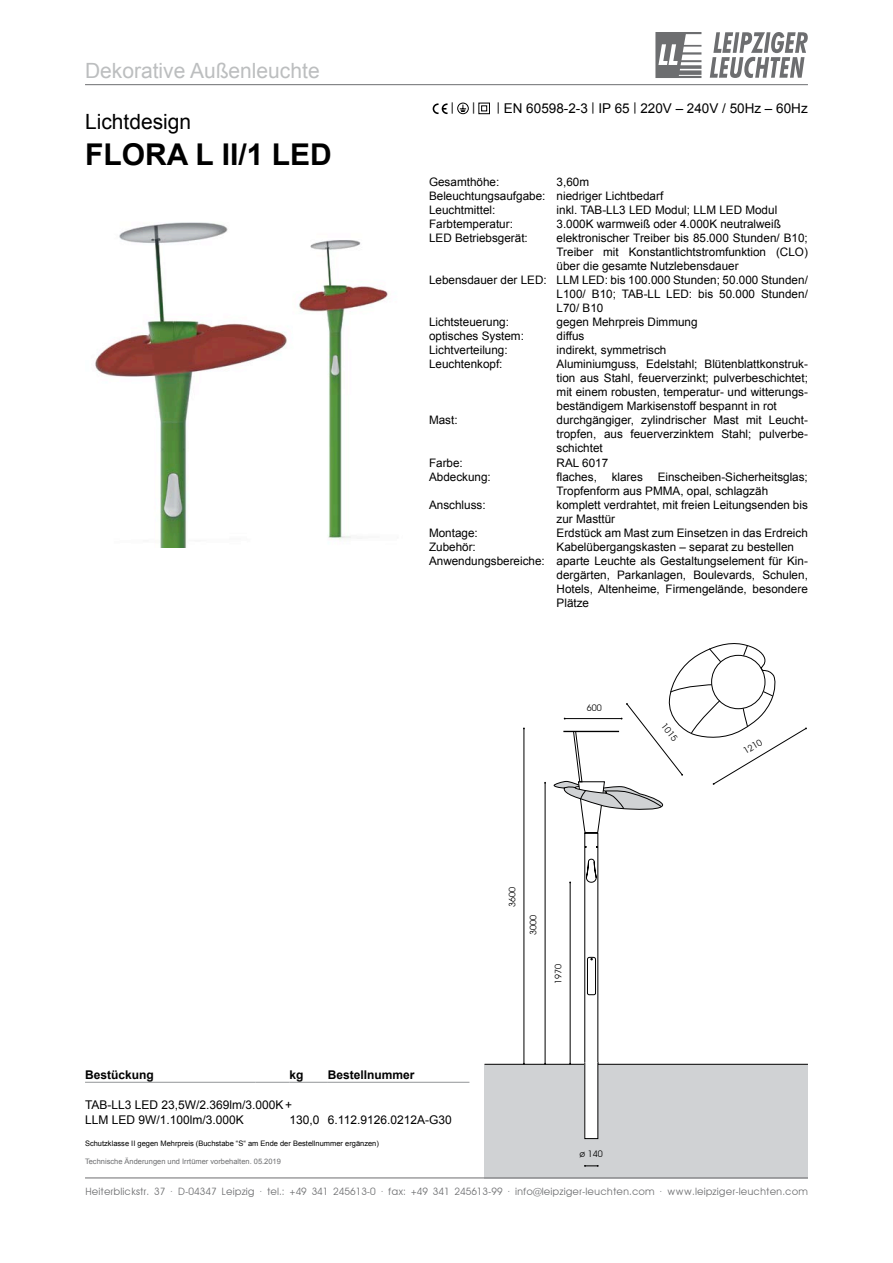
<style>
.page{position:relative;width:893px;height:1263px;background:#fff}
.page>*{position:absolute;margin:0;border:0;box-sizing:border-box;transform-origin:0 0}
.t1{font:700 30px "Arial";color:#000}
.t2{font:21px "Arial";color:#bcbebf}
.t3{font:21px "Arial";color:#000}
.t4{font:13.5px "Arial";color:#000}
.t5{font:12px/14.9px "Arial";color:#000}
.t6{font:700 12px "Arial";color:#000}
.t7{font:11.7px/14.1px "Arial";color:#000}
.t8{font:10.2px "Avant Garde";color:#6d6e70}
.t9{font:9px "Avant Garde";color:#000}
.t10{font:7.5px "Arial";color:#000}
.t11{font:7.5px "Arial";color:#6d6e70}
.s1{font-size:12px}
</style>
<div class="page">
<div style="left:485px;top:1064px;width:323px;height:114px;background:#d0d2d4"></div>
<hr style="left:485px;top:1064px;width:323px;height:1px;background:#000">
<svg style="left:433px;top:103px;width:14px;height:11px"></svg>
<svg style="left:457px;top:102px;width:12px;height:12px"></svg>
<div style="left:478px;top:103px;width:12px;height:11px;border:1px solid #000"></div>
<svg style="left:481px;top:105px;width:6px;height:6px"></svg>
<img style="left:95px;top:222px;width:294px;height:326px">
<svg style="left:584px;top:1165px;width:15px;height:2px"></svg>
<svg style="left:587px;top:957px;width:9px;height:38px"></svg>
<hr style="left:524px;top:728px;width:1px;height:336px;background:#000">
<hr style="left:545px;top:783px;width:1px;height:281px;background:#000">
<hr style="left:570px;top:882px;width:1px;height:182px;background:#000">
<hr style="left:584px;top:833px;width:1px;height:231px;background:#000">
<hr style="left:598px;top:833px;width:1px;height:231px;background:#000">
<svg style="left:554px;top:643px;width:253px;height:191px"></svg>
<svg style="left:585px;top:846px;width:13px;height:37px"></svg>
<div style="left:585px;top:1062px;width:13px;height:76px;background:#fff"></div>
<hr style="left:85px;top:1082px;width:171px;height:1px;background:#939598">
<hr style="left:256px;top:1082px;width:34px;height:1px;background:#939598">
<hr style="left:290px;top:1082px;width:38px;height:1px;background:#939598">
<hr style="left:328px;top:1082px;width:141px;height:1px;background:#939598">
<hr style="left:85px;top:1177px;width:723px;height:1px;background:#6d6e70">
<hr style="left:85px;top:84px;width:723px;height:1px;background:#6d6e70">
<svg style="left:655px;top:32px;width:46px;height:46px"></svg>
<svg style="left:710px;top:32px;width:98px;height:46px"></svg>
<h2 class="t2" style="left:85px;top:57px;width:236px">Dekorative Außenleuchte</h2>
<h2 class="t3" style="left:85px;top:107px;width:108px">Lichtdesign</h2>
<h1 class="t1" style="left:85px;top:134px;width:248px">FLORA L II/1 LED</h1>
<p class="t5" style="left:451px;top:100px;width:5px">|</p>
<p class="t5" style="left:472px;top:100px;width:5px">|</p>
<p class="t4" style="left:497px;top:100px;width:312px"><span class="s1">|</span> EN 60598-2-3 <span class="s1">|</span> IP 65 <span class="s1">|</span> 220V – 240V / 50Hz – 60Hz</p>
<p class="t7" style="left:429px;top:175px;width:72px">Gesamthöhe:</p>
<p class="t7" style="left:429px;top:175px;width:236px;text-indent:128px">3,60m<br>Beleuchtungsaufgabe: niedriger Lichtbedarf<br>Leuchtmittel:</p>
<p class="t7" style="left:557px;top:203px;width:222px">inkl. TAB-LL3 LED Modul; LLM LED Modul</p>
<p class="t7" style="left:429px;top:217px;width:85px">Farbtemperatur:</p>
<p class="t7" style="left:556px;top:217px;width:226px">3.000K warmweiß oder 4.000K neutralweiß</p>
<p class="t7" style="left:429px;top:231px;width:100px">LED Betriebsgerät:</p>
<p class="t7" style="left:557px;top:231px;width:253px">elektronischer Treiber bis 85.000 Stunden/ B10;</p>
<p class="t7" style="left:557px;top:245px;width:253px">Treiber mit Konstantlichtstromfunktion (CLO)</p>
<p class="t7" style="left:557px;top:259px;width:184px">über die gesamte Nutzlebensdauer</p>
<p class="t7" style="left:429px;top:273px;width:380px">Lebensdauer der LED: LLM LED: bis 100.000 Stunden; 50.000 Stunden/</p>
<p class="t7" style="left:557px;top:287px;width:253px">L100/ B10; TAB-LL LED: bis 50.000 Stunden/</p>
<p class="t7" style="left:557px;top:301px;width:48px">L70/ B10</p>
<p class="t7" style="left:429px;top:315px;width:81px">Lichtsteuerung:</p>
<p class="t7" style="left:557px;top:315px;width:143px">gegen Mehrpreis Dimmung</p>
<p class="t7" style="left:429px;top:329px;width:96px">optisches System:</p>
<p class="t7" style="left:557px;top:329px;width:29px">diffus</p>
<p class="t7" style="left:429px;top:343px;width:80px">Lichtverteilung:</p>
<p class="t7" style="left:557px;top:343px;width:111px">indirekt, symmetrisch</p>
<p class="t7" style="left:429px;top:357px;width:75px">Leuchtenkopf:</p>
<p class="t7" style="left:557px;top:357px;width:253px;text-align:justify">Aluminiumguss, Edelstahl; Blütenblattkonstruk&shy;tion aus Stahl, feuerverzinkt; pulverbeschichtet; mit einem robusten, temperatur- und witterungs&shy;beständigem Markisenstoff bespannt in rot</p>
<p class="t7" style="left:429px;top:413px;width:30px">Mast:</p>
<p class="t7" style="left:557px;top:413px;width:253px;text-align:justify">durchgängiger, zylindrischer Mast mit Leucht&shy;tropfen, aus feuerverzinktem Stahl; pulverbe&shy;schichtet</p>
<p class="t7" style="left:429px;top:455px;width:35px">Farbe:</p>
<p class="t7" style="left:557px;top:455px;width:53px">RAL 6017</p>
<p class="t7" style="left:429px;top:469px;width:63px">Abdeckung:</p>
<p class="t7" style="left:557px;top:469px;width:42px">flaches,</p>
<p class="t7" style="left:612px;top:469px;width:33px">klares</p>
<p class="t7" style="left:557px;top:469px;width:253px;text-indent:101px">Einscheiben-Sicherheitsglas;<br>Tropfenform aus PMMA, opal, schlagzäh</p>
<p class="t7" style="left:429px;top:498px;width:58px">Anschluss:</p>
<p class="t7" style="left:557px;top:498px;width:253px">komplett verdrahtet, mit freien Leitungsenden bis zur Masttür</p>
<p class="t7" style="left:429px;top:526px;width:50px">Montage:</p>
<p class="t7" style="left:557px;top:526px;width:253px">Erdstück am Mast zum Einsetzen in das Erdreich</p>
<p class="t7" style="left:429px;top:540px;width:48px">Zubehör:</p>
<p class="t7" style="left:557px;top:540px;width:239px">Kabelübergangskasten – separat zu bestellen</p>
<p class="t7" style="left:429px;top:554px;width:380px">Anwendungsbereiche: aparte Leuchte als Gestaltungselement für Kin-</p>
<p class="t7" style="left:557px;top:568px;width:253px">dergärten, Parkanlagen, Boulevards, Schulen,</p>
<p class="t7" style="left:557px;top:582px;width:253px">Hotels, Altenheime, Firmengelände, besondere</p>
<p class="t7" style="left:557px;top:596px;width:34px">Plätze</p>
<p class="t9" style="left:587px;top:702px;width:16px">600</p>
<p class="t9" style="left:507px;top:907px;width:21px;rotate:-90deg">3600</p>
<p class="t9" style="left:528px;top:935px;width:21px;rotate:-90deg">3000</p>
<p class="t9" style="left:553px;top:984px;width:21px;rotate:-90deg">1970</p>
<p class="t9" style="left:668px;top:721px;width:21px;rotate:52deg">1015</p>
<p class="t9" style="left:741px;top:747px;width:21px;rotate:-31deg">1210</p>
<p class="t6" style="left:85px;top:1067px;width:70px">Bestückung</p>
<p class="t6" style="left:290px;top:1067px;width:16px">kg</p>
<p class="t6" style="left:328px;top:1067px;width:88px">Bestellnummer</p>
<p class="t5" style="left:85px;top:1097px;width:209px">TAB-LL3 LED 23,5W/2.369lm/3.000K+<br>LLM LED 9W/1.100lm/3.000K</p>
<p class="t5" style="left:290px;top:1112px;width:164px">130,0 6.112.9126.0212A-G30</p>
<p class="t10" style="left:85px;top:1138px;width:295px">Schutzklasse II gegen Mehrpreis (Buchstabe “S“ am Ende der Bestellnummer ergänzen)</p>
<p class="t11" style="left:85px;top:1156px;width:197px">Technische Änderungen und Irrtümer vorbehalten. 05.2019</p>
<p class="t9" style="left:579px;top:1148px;width:25px">ø 140</p>
<p class="t8" style="left:85px;top:1185px;width:724px">Heiterblickstr. 37 · D-04347 Leipzig · tel.: +49 341 245613-0 · fax: +49 341 245613-99 · info@leipziger-leuchten.com · www.leipziger-leuchten.com</p>
</div>
